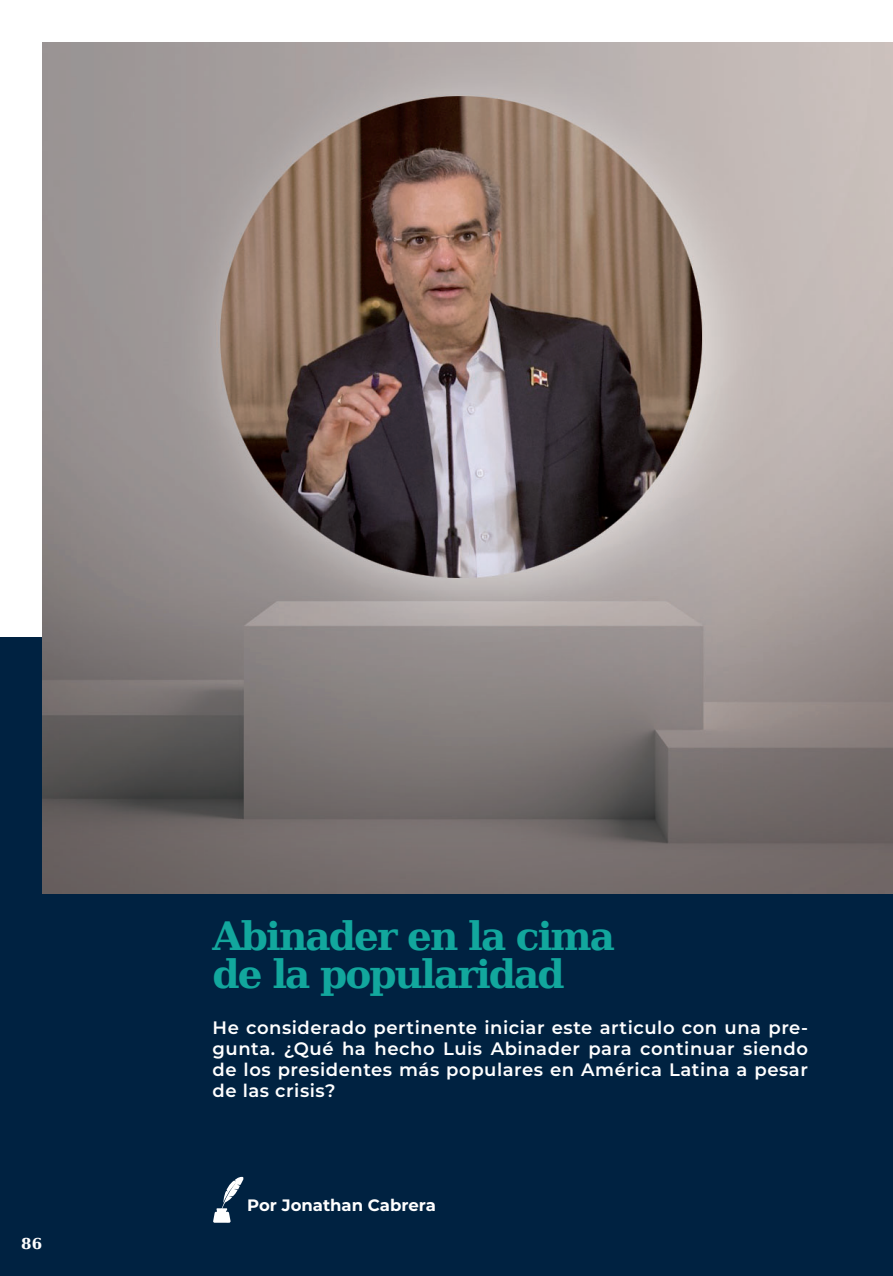
<style>
.page{position:relative;width:893px;height:1276px;background:#fff}
.page>*{position:absolute;margin:0;border:0;box-sizing:border-box;transform-origin:0 0}
.t1{font:700 39px/37.5px "DejaVu Serif";letter-spacing:-.05em;color:#12a79d}
.t2{font:600 18px/21px "Montserrat";letter-spacing:.03em;color:#fff;text-align:justify}
.t3{font:700 16.5px "Montserrat";color:#fff}
.t4{font:700 15px "DejaVu Serif";color:#fff}
</style>
<div class="page">
<div style="left:0;top:638px;width:893px;height:638px;background:#002241"></div>
<svg style="left:213px;top:1176px;width:31px;height:46px"></svg>
<img style="left:43px;top:43px;width:850px;height:850px">
<p class="t4" style="left:21px;top:1231px;width:22px">86</p>
<h1 class="t1" style="left:213px;top:916px;width:404px">Abinader en la cima de la popularidad</h1>
<p class="t2" style="left:213px;top:1016px;width:597px">He considerado pertinente iniciar este articulo con una pre&shy;gunta. ¿Qué ha hecho Luis Abinader para continuar siendo de los presidentes más populares en América Latina a pesar de las crisis?</p>
<p class="t3" style="left:247px;top:1193px;width:190px">Por Jonathan Cabrera</p>
</div>
